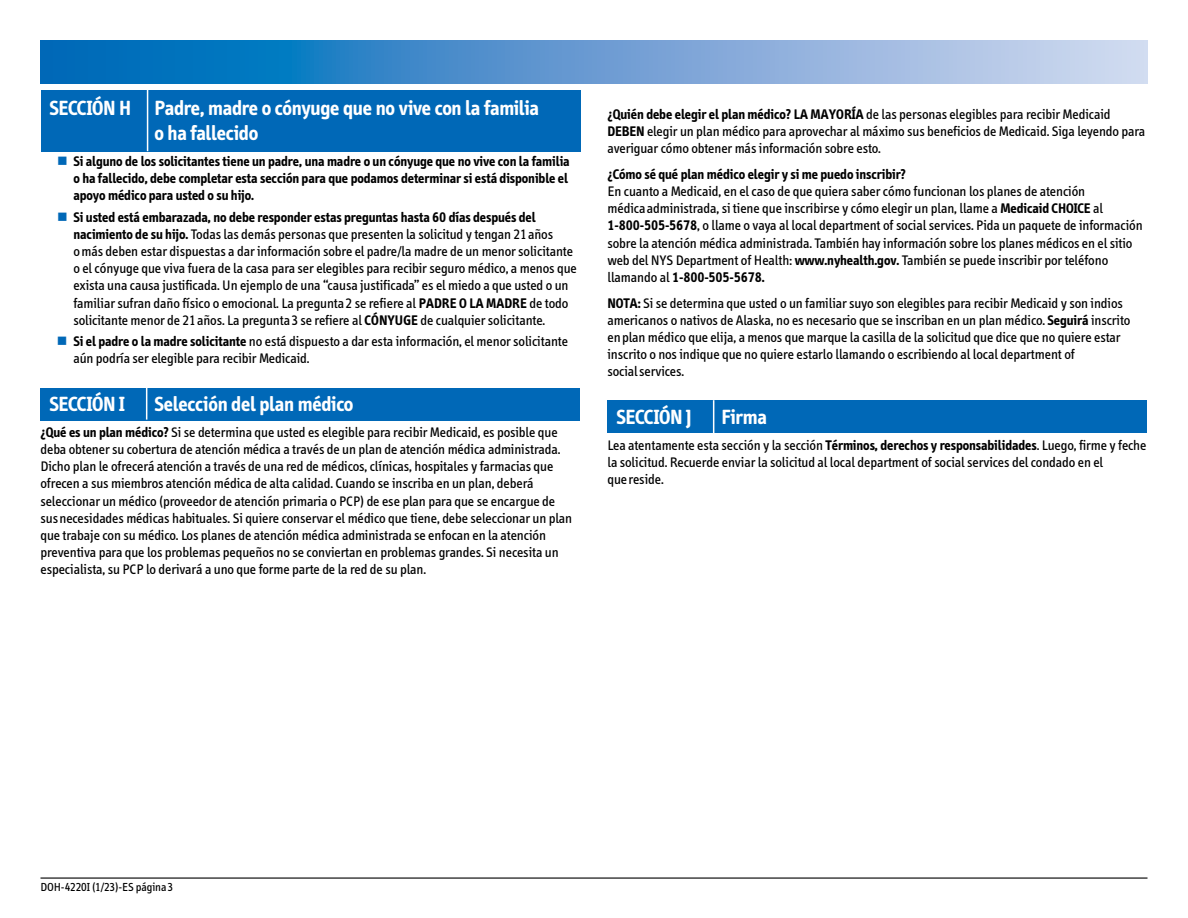
<style>
.page{position:relative;width:1188px;height:918px;background:#fff}
.page>*{position:absolute;margin:0;border:0;box-sizing:border-box;transform-origin:0 0}
.t1{font:700 21px/25.2px "Info";letter-spacing:-.01em;color:#fff}
.t2{font:14.25px/17.1px "Info";color:#000}
.t3{font:700 14.25px/17.1px "Info";color:#000;text-align:justify}
.t4{font:12px "Info";color:#000}
.s1{color:#0068b7}
.s2{font-weight:700}
</style>
<div class="page">
<div style="left:41px;top:90px;width:540px;height:61px;background:#0068b7"></div>
<hr style="left:147px;top:90px;width:1px;height:61px;background:#fff">
<div style="left:40px;top:388px;width:540px;height:33px;background:#0068b7"></div>
<hr style="left:146px;top:387px;width:1px;height:33px;background:#fff">
<div style="left:608px;top:400px;width:540px;height:33px;background:#0068b7"></div>
<hr style="left:713px;top:400px;width:1px;height:33px;background:#fff">
<hr style="left:40px;top:878px;width:1108px;height:1px;background:#000">
<svg style="left:40px;top:40px;width:1108px;height:43px;background:#629dd2"></svg>
<h1 class="t1" style="left:154px;top:95px;width:386px;text-indent:-105px">SECCIÓN H Padre, madre o cónyuge que no vive con la familia o ha fallecido</h1>
<p class="t3" style="left:74px;top:153px;width:498px;text-indent:-17px"><span class="s1">■</span> Si alguno de los solicitantes tiene un padre, una madre o un cónyuge que no vive con la familia o ha fallecido, debe completar esta sección para que podamos determinar si está disponible el apoyo médico para usted o su hijo.</p>
<p class="t2" style="left:73px;top:209px;width:505px;text-indent:-16px"><span class="s1">■</span> <span class="s2">Si usted está embarazada, no debe responder estas preguntas hasta 60 días después del nacimiento de su hijo.</span> Todas las demás personas que presenten la solicitud y tengan 21 años<br>o más deben estar dispuestas a dar información sobre el padre/la madre de un menor solicitante o el cónyuge que viva fuera de la casa para ser elegibles para recibir seguro médico, a menos que exista una causa justificada. Un ejemplo de una “causa justificada” es el miedo a que usted o un familiar sufran daño físico o emocional. La pregunta 2 se refiere al <span class="s2">PADRE O LA MADRE</span> de todo solicitante menor de 21 años. La pregunta 3 se refiere al <span class="s2">CÓNYUGE</span> de cualquier solicitante.</p>
<p class="t2" style="left:73px;top:333px;width:496px;text-indent:-17px"><span class="s1">■</span> <span class="s2">Si el padre o la madre solicitante</span> no está dispuesto a dar esta información, el menor solicitante aún podría ser elegible para recibir Medicaid.</p>
<h1 class="t1" style="left:50px;top:392px;width:77px">SECCIÓN I</h1>
<h1 class="t1" style="left:155px;top:392px;width:200px">Selección del plan médico</h1>
<p class="t2" style="left:40px;top:424px;width:533px"><span class="s2">¿Qué es un plan médico?</span> Si se determina que usted es elegible para recibir Medicaid, es posible que deba obtener su cobertura de atención médica a través de un plan de atención médica administrada.<br>Dicho plan le ofrecerá atención a través de una red de médicos, clínicas, hospitales y farmacias que ofrecen a sus miembros atención médica de alta calidad. Cuando se inscriba en un plan, deberá seleccionar un médico (proveedor de atención primaria o PCP) de ese plan para que se encargue de sus necesidades médicas habituales. Si quiere conservar el médico que tiene, debe seleccionar un plan que trabaje con su médico. Los planes de atención médica administrada se enfocan en la atención preventiva para que los problemas pequeños no se conviertan en problemas grandes. Si necesita un especialista, su PCP lo derivará a uno que forme parte de la red de su plan.</p>
<p class="t2" style="left:607px;top:106px;width:539px"><span class="s2">¿Quién debe elegir el plan médico? LA MAYORÍA</span> de las personas elegibles para recibir Medicaid<br><span class="s2">DEBEN</span> elegir un plan médico para aprovechar al máximo sus beneficios de Medicaid. Siga leyendo para averiguar cómo obtener más información sobre esto.</p>
<p class="t3" style="left:607px;top:166px;width:300px">¿Cómo sé qué plan médico elegir y si me puedo inscribir?</p>
<p class="t2" style="left:607px;top:183px;width:537px">En cuanto a Medicaid, en el caso de que quiera saber cómo funcionan los planes de atención<br>médica administrada, si tiene que inscribirse y cómo elegir un plan, llame a <span class="s2">Medicaid CHOICE</span> al <span class="s2">1-800-505-5678</span>, o llame o vaya al local department of social services. Pida un paquete de información sobre la atención médica administrada. También hay información sobre los planes médicos en el sitio web del NYS Department of Health: <span class="s2">www.nyhealth.gov.</span> También se puede inscribir por teléfono llamando al <span class="s2">1-800-505-5678.</span></p>
<p class="t2" style="left:607px;top:295px;width:524px"><span class="s2">NOTA:</span> Si se determina que usted o un familiar suyo son elegibles para recibir Medicaid y son indios americanos o nativos de Alaska, no es necesario que se inscriban en un plan médico. <span class="s2">Seguirá</span> inscrito en plan médico que elija, a menos que marque la casilla de la solicitud que dice que no quiere estar inscrito o nos indique que no quiere estarlo llamando o escribiendo al local department of<br>social services.</p>
<h1 class="t1" style="left:617px;top:404px;width:77px">SECCIÓN J</h1>
<h1 class="t1" style="left:722px;top:404px;width:47px">Firma</h1>
<p class="t2" style="left:608px;top:437px;width:540px">Lea atentamente esta sección y la sección <span class="s2">Términos, derechos y responsabilidades</span>. Luego, firme y feche la solicitud. Recuerde enviar la solicitud al local department of social services del condado en el<br>que reside.</p>
<p class="t4" style="left:40px;top:880px;width:134px">DOH-4220I (1/23)-ES página 3</p>
</div>
